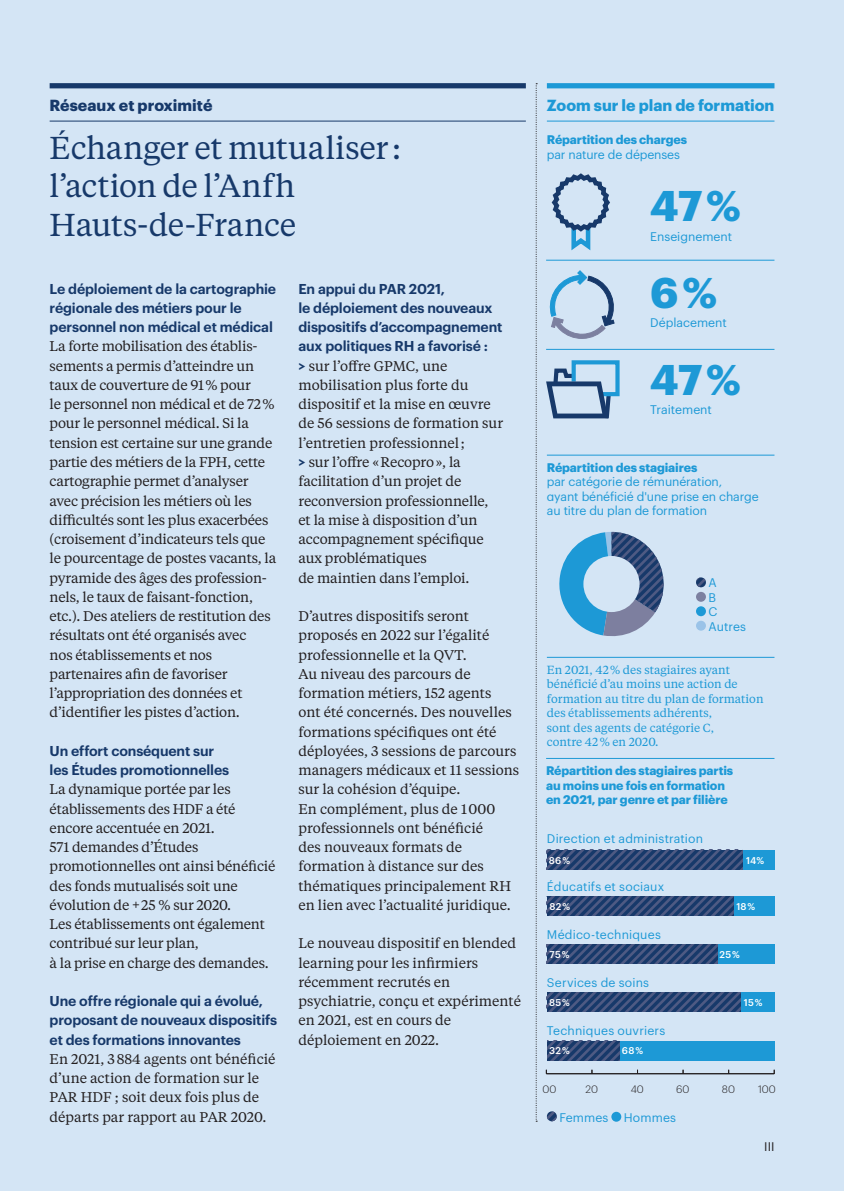
<style>
.page{position:relative;width:844px;height:1191px;background:#fff}
.page>*{position:absolute;margin:0;border:0;box-sizing:border-box;transform-origin:0 0}
.RA_Regionaux_Chiffre{font:700 42px "Graphik";color:#1d99d6}
.RA_Regionaux_Reseaux{font:31.5px/38.5px "Tiempos Text";letter-spacing:-.005em;color:#17396a}
.RA_regionaux_Rubriqu{font:700 15.75px "Graphik";color:#1d99d6}
.RA_regionaux_Rubriqu-2{font:700 15.75px "Graphik";color:#17396a}
.RA_Regionaux_Texte_c{font:14px/19.2px "Tiempos Text";letter-spacing:-.01em;color:#231f20}
.RA_Regionaux_Texte_c-2{font:600 14px/19.2px "Graphik";letter-spacing:-.01em;color:#17396a}
.RA_Regionaux_Infogra{font:12.25px/14.3px "Graphik";letter-spacing:-.01em;color:#1d99d6}
.RA_Regionaux_Infogra-2{font:700 12.25px/14.3px "Graphik";letter-spacing:-.01em;color:#1d99d6}
.RA_Regionaux_Graphiq{font:12.25px "Graphik";letter-spacing:.015em;color:#1d99d6}
.RA_Regionaux_Chiffre-2{font:12.25px "Graphik";color:#1d99d6}
.t1{font:12.25px "Graphik";color:#231f20}
.RA_Regionaux_Infogra-3{font:11.72px/14.3px "Tiempos Text";color:#1d99d6}
.RA_Regionaux_Infogra-4{font:300 10.5px "Graphik";letter-spacing:-.005em;color:#231f20}
.RA_Regionaux_Graphiq-2{font:500 9.62px "Graphik";letter-spacing:.025em;color:#fff}
.s1{font-family:"Graphik";font-weight:600;color:#17396a}
.s2{font-weight:400}
.s3{font-weight:700}
</style>
<div class="page">
<div style="left:0;top:0;width:843px;height:1191px;background:#d4e5f5"></div>
<div style="left:742px;top:850px;width:32px;height:19px;background:#1d99d6"></div>
<svg style="left:546px;top:850px;width:196px;height:19px;background:#2f4775"></svg>
<div style="left:733px;top:896px;width:41px;height:19px;background:#1d99d6"></div>
<svg style="left:546px;top:896px;width:187px;height:19px;background:#2f4775"></svg>
<div style="left:717px;top:944px;width:57px;height:19px;background:#1d99d6"></div>
<svg style="left:546px;top:944px;width:171px;height:20px;background:#2f4775"></svg>
<div style="left:740px;top:992px;width:34px;height:19px;background:#1d99d6"></div>
<svg style="left:546px;top:992px;width:194px;height:19px;background:#2f4775"></svg>
<svg style="left:559px;top:532px;width:104px;height:105px"></svg>
<svg style="left:535px;top:83px;width:2px;height:1038px"></svg>
<div style="left:50px;top:83px;width:475px;height:5px;background:#17396a"></div>
<hr style="left:50px;top:121px;width:475px;height:1px;background:#17396a">
<hr style="left:546px;top:260px;width:228px;height:1px;background:#1d99d6">
<hr style="left:546px;top:349px;width:228px;height:1px;background:#1d99d6">
<svg style="left:546px;top:360px;width:74px;height:59px"></svg>
<svg style="left:551px;top:173px;width:59px;height:78px"></svg>
<svg style="left:549px;top:270px;width:66px;height:69px"></svg>
<div style="left:546px;top:83px;width:228px;height:5px;background:#1d99d6"></div>
<hr style="left:546px;top:121px;width:228px;height:1px;background:#1d99d6">
<hr style="left:546px;top:455px;width:228px;height:1px;background:#1d99d6">
<hr style="left:546px;top:657px;width:228px;height:1px;background:#1d99d6">
<svg style="left:546px;top:1111px;width:11px;height:10px"></svg>
<div style="left:611px;top:1111px;width:10px;height:10px;background:#1d99d6;border-radius:50%"></div>
<hr style="left:546px;top:758px;width:228px;height:1px;background:#1d99d6">
<svg style="left:696px;top:577px;width:9px;height:10px"></svg>
<div style="left:695px;top:592px;width:10px;height:10px;background:#7c80a0;border-radius:50%"></div>
<div style="left:695px;top:606px;width:10px;height:10px;background:#1d99d6;border-radius:50%"></div>
<div style="left:695px;top:621px;width:10px;height:9px;background:#9ac3e8;border-radius:50%"></div>
<div style="left:583px;top:556px;width:56px;height:56px;background:#d4e5f5;border-radius:50%"></div>
<hr style="left:546px;top:1073px;width:228px;height:1px;background:#231f20">
<div style="left:619px;top:1040px;width:155px;height:20px;background:#1d99d6"></div>
<svg style="left:547px;top:1040px;width:72px;height:20px"></svg>
<p class="RA_regionaux_Rubriqu-2" style="left:50px;top:93px;width:164px">Réseaux et proximité</p>
<p class="RA_Regionaux_Reseaux" style="left:50px;top:127px;width:353px">Échanger et mutualiser : l’action de l’Anfh<br>Hauts-de-France</p>
<p class="RA_Regionaux_Texte_c-2" style="left:50px;top:278px;width:228px">Le déploiement de la cartographie régionale des métiers pour le personnel non médical et médical</p>
<p class="RA_Regionaux_Texte_c" style="left:50px;top:336px;width:228px">La forte mobilisation des établis&shy;sements a permis d’atteindre un taux de couverture de 91% pour<br>le personnel non médical et de 72% pour le personnel médical. Si la tension est certaine sur une grande partie des métiers de la FPH, cette cartographie permet d’analyser avec précision les métiers où les difficultés sont les plus exacerbées (croisement d’indicateurs tels que le pourcentage de postes vacants, la pyramide des âges des profession&shy;nels, le taux de faisant-fonction, etc.). Des ateliers de restitution des résultats ont été organisés avec<br>nos établissements et nos partenaires afin de favoriser l’appropriation des données et d’identifier les pistes d’action.</p>
<p class="RA_Regionaux_Texte_c-2" style="left:50px;top:740px;width:181px">Un effort conséquent sur les Études promotionnelles</p>
<p class="RA_Regionaux_Texte_c" style="left:50px;top:779px;width:227px">La dynamique portée par les établissements des HDF a été encore accentuée en 2021.<br>571 demandes d’Études promotionnelles ont ainsi bénéficié des fonds mutualisés soit une évolution de +25 % sur 2020.<br>Les établissements ont également contribué sur leur plan,<br>à la prise en charge des demandes.</p>
<p class="RA_Regionaux_Texte_c-2" style="left:50px;top:990px;width:229px">Une offre régionale qui a évolué, proposant de nouveaux dispositifs et des formations innovantes</p>
<p class="RA_Regionaux_Texte_c" style="left:50px;top:1048px;width:227px">En 2021, 3884 agents ont bénéficié d’une action de formation sur le<br>PAR HDF ; soit deux fois plus de départs par rapport au PAR 2020.</p>
<p class="RA_Regionaux_Texte_c-2" style="left:298px;top:278px;width:205px">En appui du PAR 2021,<br>le déploiement des nouveaux dispositifs d’accompagnement aux politiques RH a favorisé :</p>
<p class="RA_Regionaux_Texte_c" style="left:298px;top:355px;width:206px"><span class="s1">&gt;</span> sur l’offre GPMC, une mobilisation plus forte du dispositif et la mise en œuvre de 56 sessions de formation sur l’entretien professionnel;</p>
<p class="RA_Regionaux_Texte_c" style="left:298px;top:452px;width:192px"><span class="s1">&gt;</span> sur l’offre «Recopro», la facilitation d’un projet de reconversion professionnelle, et la mise à disposition d’un accompagnement spécifique aux problématiques<br>de maintien dans l’emploi.</p>
<p class="RA_Regionaux_Texte_c" style="left:298px;top:606px;width:192px">D’autres dispositifs seront proposés en 2022 sur l’égalité professionnelle et la QVT.</p>
<p class="RA_Regionaux_Texte_c" style="left:298px;top:663px;width:222px">Au niveau des parcours de formation métiers, 152 agents<br>ont été concernés. Des nouvelles formations spécifiques ont été déployées, 3 sessions de parcours managers médicaux et 11 sessions sur la cohésion d’équipe.</p>
<p class="RA_Regionaux_Texte_c" style="left:298px;top:798px;width:214px">En complément, plus de 1000 professionnels ont bénéficié<br>des nouveaux formats de formation à distance sur des thématiques principalement RH en lien avec l’actualité juridique.</p>
<p class="RA_Regionaux_Texte_c" style="left:298px;top:933px;width:224px">Le nouveau dispositif en blended learning pour les infirmiers récemment recrutés en psychiatrie, conçu et expérimenté en 2021, est en cours de déploiement en 2022.</p>
<p class="RA_regionaux_Rubriqu" style="left:546px;top:93px;width:229px">Zoom sur le plan de formation</p>
<p class="RA_Regionaux_Infogra-2" style="left:546px;top:132px;width:142px">Répartition des charges <span class="s2">par nature de dépenses</span></p>
<p class="RA_Regionaux_Chiffre" style="left:650px;top:174px;width:92px">47 %</p>
<p class="RA_Regionaux_Chiffre-2" style="left:650px;top:227px;width:83px">Enseignement</p>
<p class="RA_Regionaux_Chiffre" style="left:650px;top:260px;width:68px">6 %</p>
<p class="RA_Regionaux_Chiffre-2" style="left:650px;top:314px;width:78px">Déplacement</p>
<p class="RA_Regionaux_Chiffre" style="left:650px;top:347px;width:92px">47 %</p>
<p class="RA_Regionaux_Chiffre-2" style="left:650px;top:400px;width:63px">Traitement</p>
<p class="RA_Regionaux_Infogra" style="left:546px;top:459px;width:213px"><span class="s3">Répartition des stagiaires<br></span>par catégorie de rémunération,<br>ayant bénéficié d'une prise en charge au titre du plan de formation</p>
<p class="RA_Regionaux_Infogra" style="left:708px;top:574px;width:10px">A</p>
<p class="RA_Regionaux_Infogra" style="left:708px;top:589px;width:9px">B</p>
<p class="RA_Regionaux_Infogra" style="left:708px;top:603px;width:10px">C</p>
<p class="RA_Regionaux_Infogra" style="left:708px;top:618px;width:39px">Autres</p>
<p class="RA_Regionaux_Infogra-3" style="left:546px;top:662px;width:218px">En 2021, 42% des stagiaires ayant bénéficié d’au moins une action de formation au titre du plan de formation des établissements adhérents,<br>sont des agents de catégorie C,<br>contre 42% en 2020.</p>
<p class="RA_Regionaux_Infogra-2" style="left:546px;top:762px;width:188px">Répartition des stagiaires partis au moins une fois en formation en 2021, par genre et par filière</p>
<p class="RA_Regionaux_Graphiq" style="left:546px;top:829px;width:158px">Direction et administration</p>
<p class="RA_Regionaux_Graphiq" style="left:546px;top:877px;width:119px">Éducatifs et sociaux</p>
<p class="RA_Regionaux_Graphiq" style="left:546px;top:925px;width:115px">Médico-techniques</p>
<p class="RA_Regionaux_Graphiq" style="left:546px;top:973px;width:104px">Services de soins</p>
<p class="RA_Regionaux_Graphiq" style="left:546px;top:1021px;width:120px">Techniques ouvriers</p>
<p class="RA_Regionaux_Graphiq-2" style="left:548px;top:853px;width:23px">86 %</p>
<p class="RA_Regionaux_Graphiq-2" style="left:746px;top:853px;width:19px">14%</p>
<p class="RA_Regionaux_Graphiq-2" style="left:549px;top:899px;width:22px">82 %</p>
<p class="RA_Regionaux_Graphiq-2" style="left:736px;top:899px;width:20px">18 %</p>
<p class="RA_Regionaux_Graphiq-2" style="left:719px;top:947px;width:22px">25 %</p>
<p class="RA_Regionaux_Graphiq-2" style="left:549px;top:947px;width:21px">75 %</p>
<p class="RA_Regionaux_Graphiq-2" style="left:549px;top:995px;width:22px">85 %</p>
<p class="RA_Regionaux_Graphiq-2" style="left:743px;top:995px;width:20px">15 %</p>
<p class="RA_Regionaux_Graphiq-2" style="left:549px;top:1043px;width:22px">32 %</p>
<p class="RA_Regionaux_Graphiq-2" style="left:621px;top:1043px;width:23px">68 %</p>
<p class="RA_Regionaux_Infogra-4" style="left:542px;top:1081px;width:15px">00</p>
<p class="RA_Regionaux_Infogra-4" style="left:585px;top:1081px;width:14px">20</p>
<p class="RA_Regionaux_Infogra-4" style="left:630px;top:1081px;width:15px">40</p>
<p class="RA_Regionaux_Infogra-4" style="left:676px;top:1081px;width:15px">60</p>
<p class="RA_Regionaux_Infogra-4" style="left:721px;top:1081px;width:14px">80</p>
<p class="RA_Regionaux_Infogra-4" style="left:757px;top:1081px;width:19px">100</p>
<p class="RA_Regionaux_Infogra" style="left:559px;top:1109px;width:51px">Femmes</p>
<p class="RA_Regionaux_Infogra" style="left:623px;top:1109px;width:54px">Hommes</p>
<p class="t1" style="left:764px;top:1137px;width:12px">III</p>
</div>
